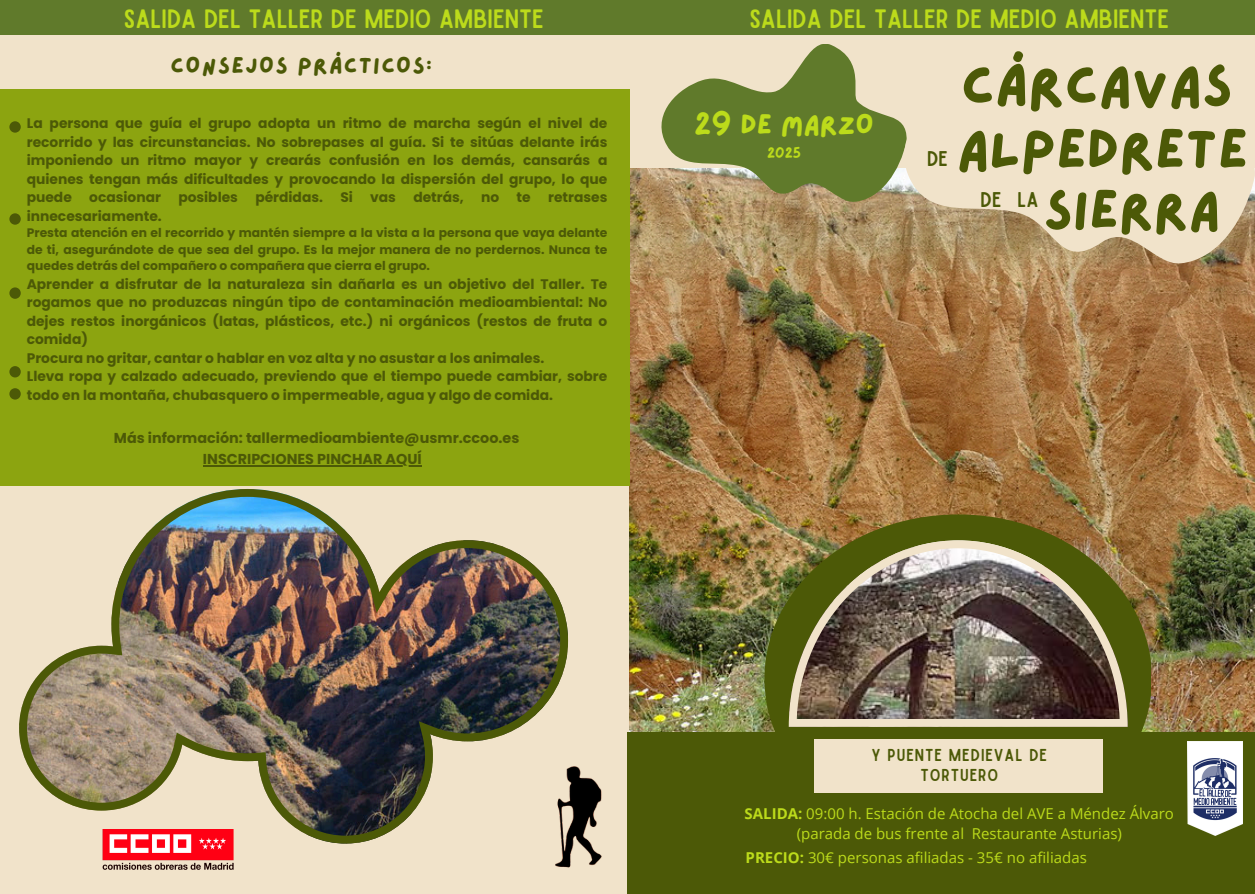
<style>
.page{position:relative;width:1255px;height:894px;background:#fff}
.page>*{position:absolute;margin:0;border:0;box-sizing:border-box;transform-origin:0 0}
.t1{font:57.6px "Lazydog";color:#4c5907}
.t2{font:56.1px "Lazydog";color:#4c5907}
.t3{font:54.9px "Lazydog";color:#4c5907}
.t4{font:28.35px "Lazydog";color:#bcdb1b}
.t5{font:25.35px "Sailors";color:#bcdb1b}
.t6{font:23.1px "Lazydog";letter-spacing:.055em;color:#4c5907}
.t7{font:20.4px "Sailors";color:#4c5907}
.t8{font:16.5px/19.2px "Sailors";letter-spacing:.055em;color:#4c5907;text-align:center}
.t9{font:15px/20.2px "Open Sans";color:#bcdb1b;text-align:center}
.t10{font:700 14.4px "Poppins";color:#4c5907}
.t11{font:700 13.8px/18.5px "Poppins";color:#4c5907;text-align:justify}
.t12{font:13.35px "Lazydog";color:#bcdb1b}
.t13{font:700 12.3px/16.5px "Poppins";color:#4c5907;text-align:justify}
.s1{font-weight:700}
</style>
<div class="page">
<div style="left:0;top:0;width:1254px;height:893px;background:#f1e3ca"></div>
<img style="left:629px;top:169px;width:625px;height:563px">
<div style="left:764px;top:514px;width:387px;height:328px;background:#4c5907;border-radius:50%"></div>
<div style="left:627px;top:732px;width:627px;height:161px;background:#4c5907"></div>
<img style="left:19px;top:489px;width:549px;height:354px">
<svg style="left:661px;top:44px;width:243px;height:158px"></svg>
<div style="left:814px;top:738px;width:288px;height:54px;background:#f1e3ca"></div>
<svg style="left:414px;top:485px;width:22px;height:20px"></svg>
<div style="left:0;top:0;width:1254px;height:35px;background:#607a2b"></div>
<img style="left:102px;top:828px;width:132px;height:42px">
<img style="left:789px;top:540px;width:338px;height:186px">
<svg style="left:904px;top:127px;width:350px;height:136px"></svg>
<img style="left:1187px;top:741px;width:55px;height:93px">
<img style="left:555px;top:752px;width:47px;height:116px">
<div style="left:0;top:89px;width:629px;height:396px;background:#8ca410"></div>
<hr style="left:203px;top:465px;width:219px;height:1px;background:#4c5907">
<div style="left:9px;top:121px;width:12px;height:12px;background:#4c5907;border-radius:50%"></div>
<div style="left:9px;top:213px;width:12px;height:12px;background:#4c5907;border-radius:50%"></div>
<div style="left:9px;top:287px;width:12px;height:12px;background:#4c5907;border-radius:50%"></div>
<div style="left:9px;top:366px;width:12px;height:11px;background:#4c5907;border-radius:50%"></div>
<div style="left:9px;top:388px;width:12px;height:11px;background:#4c5907;border-radius:50%"></div>
<h1 class="t5" style="left:124px;top:9px;width:421px">SALIDA DEL TALLER DE MEDIO AMBIENTE</h1>
<h1 class="t5" style="left:749px;top:9px;width:421px">SALIDA DEL TALLER DE MEDIO AMBIENTE</h1>
<h4 class="t1" style="left:960px;top:58px;width:273px">CÁRCAVAS</h4>
<h1 class="t4" style="left:694px;top:110px;width:181px">29 DE MARZO</h1>
<h1 class="t12" style="left:767px;top:146px;width:35px">2025</h1>
<h4 class="t6" style="left:171px;top:54px;width:263px">CONSEJOS PRÁCTICOS:</h4>
<p class="t11" style="left:27px;top:114px;width:582px">La persona que guía el grupo adopta un ritmo de marcha según el nivel de recorrido y las circunstancias. No sobrepases al guía. Si te sitúas delante irás imponiendo un ritmo mayor y crearás confusión en los demás, cansarás a quienes tengan más dificultades y provocando la dispersión del grupo, lo que puede</p>
<p class="t2" style="left:956px;top:122px;width:293px">ALPEDRETE</p>
<p class="t7" style="left:927px;top:151px;width:22px">DE</p>
<p class="t3" style="left:1043px;top:183px;width:178px">SIERRA</p>
<p class="t11" style="left:89px;top:188px;width:73px">ocasionar</p>
<p class="t11" style="left:178px;top:188px;width:61px">posibles</p>
<p class="t11" style="left:255px;top:188px;width:69px">pérdidas.</p>
<p class="t11" style="left:340px;top:188px;width:14px">Si</p>
<p class="t11" style="left:370px;top:188px;width:27px">vas</p>
<p class="t11" style="left:413px;top:188px;width:52px">detrás,</p>
<p class="t11" style="left:481px;top:188px;width:20px">no</p>
<p class="t11" style="left:516px;top:188px;width:16px">te</p>
<p class="t11" style="left:548px;top:188px;width:61px">retrases</p>
<p class="t11" style="left:27px;top:206px;width:137px">innecesariamente.</p>
<h2 class="t13" style="left:27px;top:224px;width:582px">Presta atención en el recorrido y mantén siempre a la vista a la persona que vaya delante de ti, asegurándote de que sea del grupo. Es la mejor manera de no perdernos. Nunca te quedes detrás del compañero o compañera que cierra el grupo.</h2>
<h3 class="t11" style="left:27px;top:274px;width:582px">Aprender a disfrutar de la naturaleza sin dañarla es un objetivo del Taller. Te rogamos que no produzcas ningún tipo de contaminación medioambiental: No dejes restos inorgánicos (latas, plásticos, etc.) ni orgánicos (restos de fruta o comida)</h3>
<p class="t11" style="left:27px;top:348px;width:519px">Procura no gritar, cantar o hablar en voz alta y no asustar a los animales.</p>
<p class="t11" style="left:27px;top:367px;width:582px">Lleva ropa y calzado adecuado, previendo que el tiempo puede cambiar, sobre todo en la montaña, chubasquero o impermeable, agua y algo de comida.</p>
<p class="t10" style="left:114px;top:427px;width:407px">Más información: tallermedioambiente@usmr.ccoo.es</p>
<p class="t7" style="left:980px;top:192px;width:22px">DE</p>
<p class="t7" style="left:1017px;top:192px;width:22px">LA</p>
<p class="t10" style="left:203px;top:449px;width:220px">INSCRIPCIONES PINCHAR AQUÍ</p>
<h4 class="t8" style="left:871px;top:746px;width:177px">Y PUENTE MEDIEVAL DE<br>TORTUERO</h4>
<p class="t9" style="left:744px;top:803px;width:431px"><span class="s1">SALIDA:</span> 09:00 h. Estación de Atocha del AVE a Méndez Álvaro (parada de bus frente al Restaurante Asturias)</p>
<p class="t9" style="left:745px;top:847px;width:343px"><span class="s1">PRECIO:</span> 30€ personas afiliadas - 35€ no afiliadas</p>
</div>
